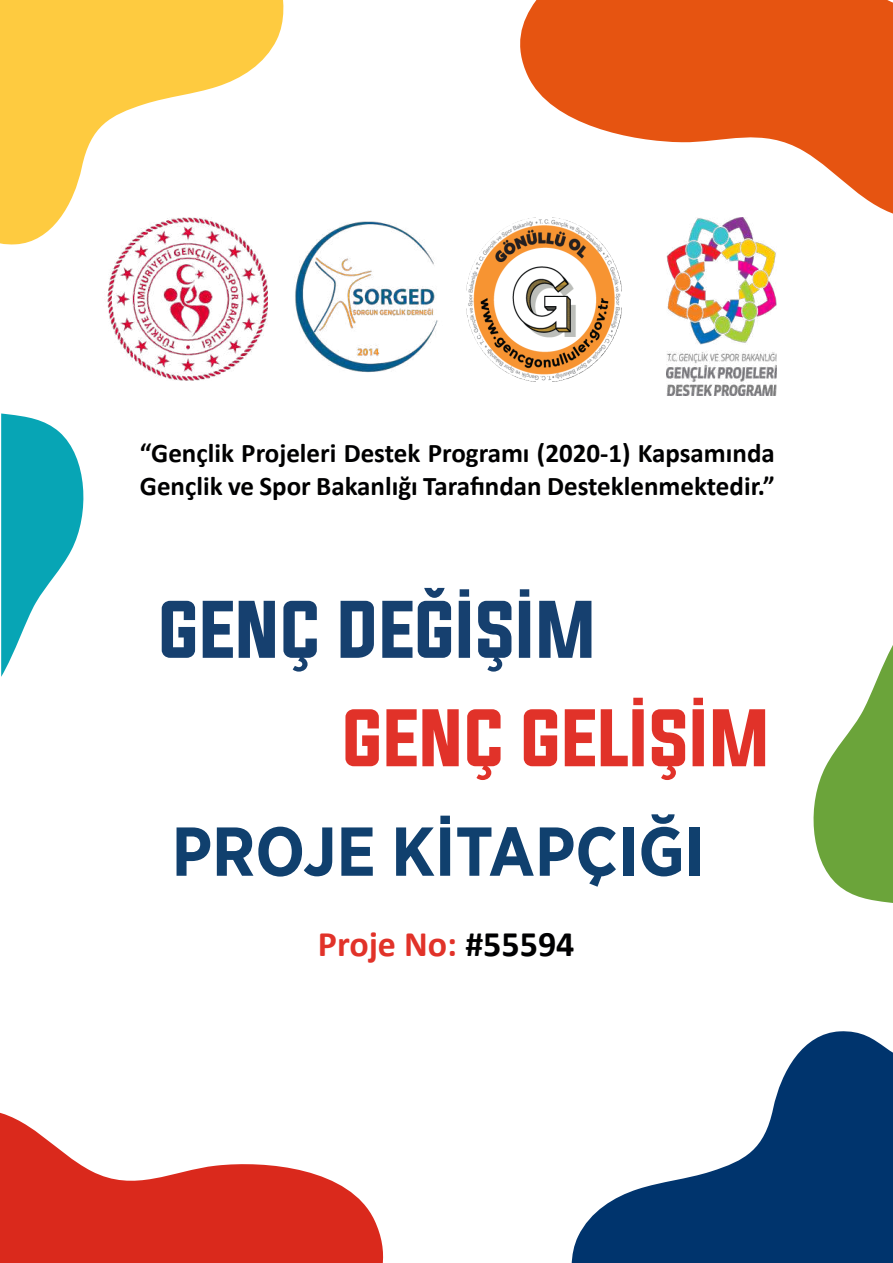
<style>
.page{position:relative;width:893px;height:1263px;background:#fff}
.page>*{position:absolute;margin:0;border:0;box-sizing:border-box;transform-origin:0 0}
.t1{font:700 69px "Gotham Narrow";color:#10406e}
.t2{font:69px "Evogria";color:#16406f}
.t3{font:69px "Evogria";color:#e13229}
.t4{font:700 36px "Calibri";color:#e13229}
.t5{font:700 27px/32.4px "Calibri";color:#000001}
.s1{color:#000001}
</style>
<div class="page">
<img style="left:295px;top:221px;width:143px;height:152px">
<img style="left:467px;top:222px;width:154px;height:159px">
<img style="left:107px;top:247px;width:161px;height:133px">
<img style="left:666px;top:222px;width:110px;height:173px">
<svg style="left:571px;top:1031px;width:322px;height:232px;fill:#00346d"></svg>
<svg style="left:0;top:1112px;width:384px;height:151px;fill:#da291c"></svg>
<svg style="left:813px;top:645px;width:80px;height:258px"></svg>
<svg style="left:0;top:0;width:284px;height:247px;fill:#fecb40"></svg>
<svg style="left:517px;top:0;width:376px;height:222px;fill:#e65411"></svg>
<svg style="left:1px;top:413px;width:83px;height:264px"></svg>
<p class="t5" style="left:140px;top:437px;width:636px">“Gençlik Projeleri Destek Programı (2020-1) Kapsamında<br>Gençlik ve Spor Bakanlığı Tarafından Desteklenmektedir.”</p>
<h1 class="t2" style="left:159px;top:581px;width:440px">GENÇ DEĞİŞİM</h1>
<h1 class="t3" style="left:343px;top:689px;width:430px">GENÇ GELİŞİM</h1>
<h1 class="t1" style="left:172px;top:807px;width:535px">PROJE KİTAPÇIĞI</h1>
<h2 class="t4" style="left:318px;top:918px;width:258px">Proje No: <span class="s1">#55594</span></h2>
</div>
